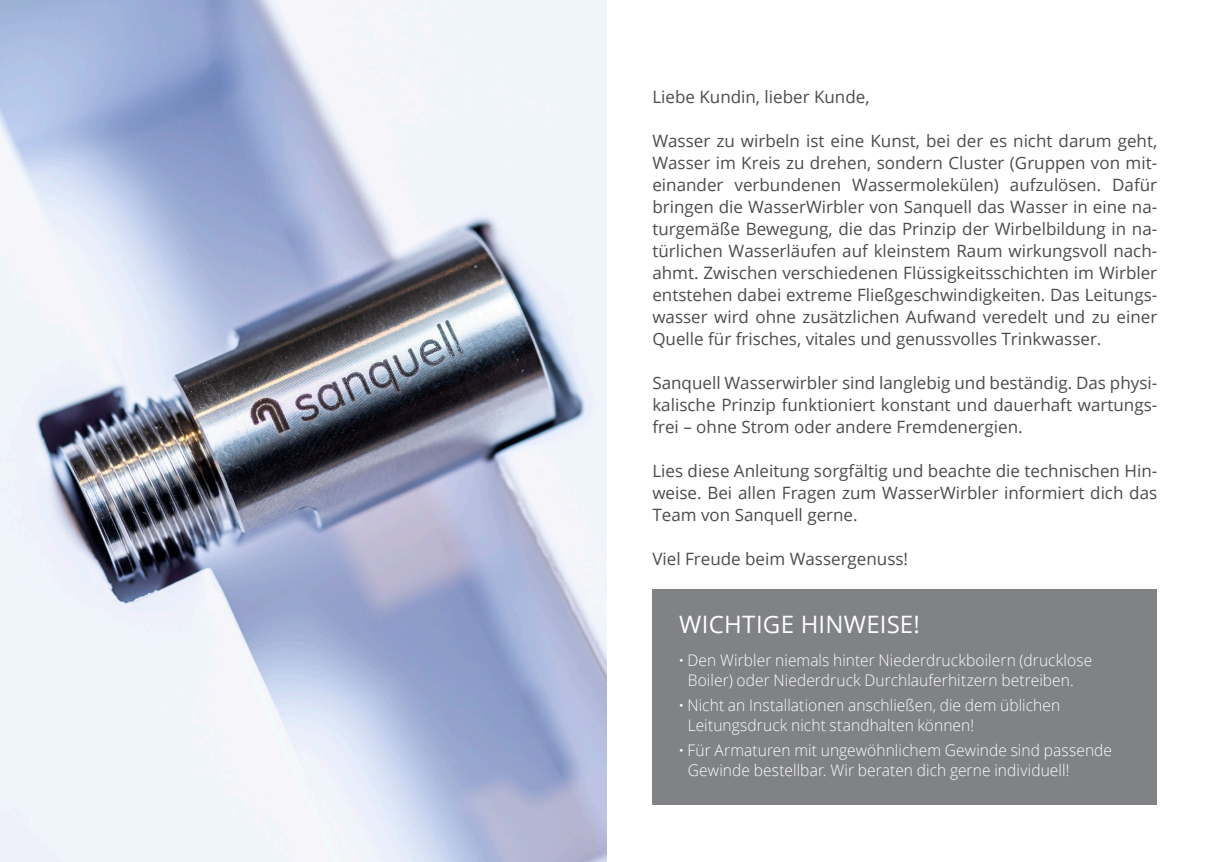
<style>
.page{position:relative;width:1214px;height:862px;background:#fff}
.page>*{position:absolute;margin:0;border:0;box-sizing:border-box;transform-origin:0 0}
.t1{font:24px "Open Sans";letter-spacing:.01em;color:#fff}
.t2{font:17px/22px "Open Sans";color:#4b4c4d;text-align:justify}
.t3{font:300 16px/20px "Open Sans";letter-spacing:.005em;color:#fff}
.s1{font-weight:700}
</style>
<div class="page">
<div style="left:652px;top:589px;width:505px;height:216px;background:#808285"></div>
<img style="left:0;top:0;width:607px;height:862px">
<p class="t2" style="left:652px;top:85px;width:218px">Liebe Kundin, lieber Kunde,</p>
<p class="t2" style="left:652px;top:129px;width:506px">Wasser zu wirbeln ist eine Kunst, bei der es nicht darum geht, Wasser im Kreis zu drehen, sondern Cluster (Gruppen von mit&shy;einander verbundenen Wassermolekülen) aufzulösen. Dafür bringen die WasserWirbler von Sanquell das Wasser in eine na&shy;turgemäße Bewegung, die das Prinzip der Wirbelbildung in na&shy;türlichen Wasserläufen auf kleinstem Raum wirkungsvoll nach&shy;ahmt. Zwischen verschiedenen Flüssigkeitsschichten im Wirbler entstehen dabei extreme Fließgeschwindigkeiten. Das Leitungs&shy;wasser wird ohne zusätzlichen Aufwand veredelt und zu einer Quelle für frisches, vitales und genussvolles Trinkwasser.</p>
<p class="t2" style="left:652px;top:371px;width:506px">Sanquell Wasserwirbler sind langlebig und beständig. Das physi&shy;kalische Prinzip funktioniert konstant und dauerhaft wartungs&shy;frei – ohne Strom oder andere Fremdenergien.</p>
<p class="t2" style="left:652px;top:459px;width:506px">Lies diese Anleitung sorgfältig und beachte die technischen Hin&shy;weise. Bei allen Fragen zum WasserWirbler informiert dich das Team von Sanquell gerne.</p>
<p class="t2" style="left:652px;top:547px;width:257px">Viel Freude beim Wassergenuss!</p>
<h1 class="t1" style="left:679px;top:608px;width:46px">Wicht</h1>
<h1 class="t1" style="left:756px;top:608px;width:165px">ige Hinweise!</h1>
<p class="t3" style="left:687px;top:650px;width:406px;text-indent:-9px"><span class="s1">·</span> Den Wirbler niemals hinter Niederdruckboilern (drucklose<br>Boiler) oder Niederdruck Durchlauferhitzern betreiben.</p>
<p class="t3" style="left:687px;top:695px;width:374px;text-indent:-9px"><span class="s1">·</span> Nicht an Installationen anschließen, die dem üblichen<br>Leitungsdruck nicht standhalten können!</p>
<p class="t3" style="left:687px;top:740px;width:426px;text-indent:-9px"><span class="s1">·</span> Für Armaturen mit ungewöhnlichem Gewinde sind passende<br>Gewinde bestellbar. Wir beraten dich gerne individuell!</p>
</div>
